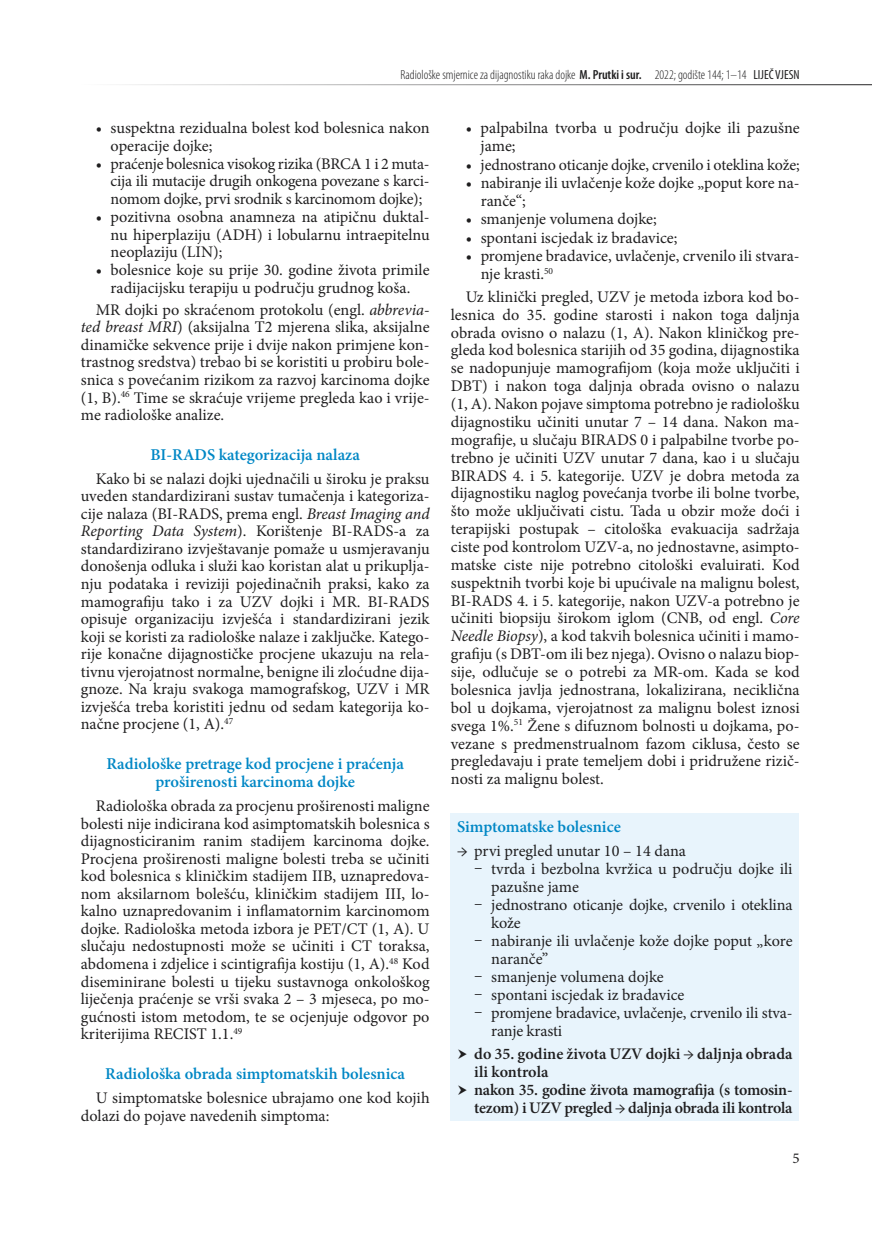
<style>
.page{position:relative;width:872px;height:1234px;background:#fff}
.page>*{position:absolute;margin:0;border:0;box-sizing:border-box;transform-origin:0 0}
.t1{font:600 16.5px/18px "Minion Pro";color:#0087c5;text-align:center}
.t2{font:16.2px/17.5px "Minion Pro";letter-spacing:-.005em;color:#1f1e1f}
.t3{font:600 16.2px/18px "Minion Pro";letter-spacing:-.01em;color:#1f1e1f}
.t4{font:15px "Minion Pro";color:#1f1e1f}
.t5{font:300 condensed 13.2px "Myriad Pro";color:#1f1e1f}
.s1{font-weight:600}
.s2{font-weight:400}
.s3{font-style:italic}
</style>
<div class="page">
<hr style="left:81px;top:84px;width:791px;height:1px;background:#1f1e1f">
<div style="left:451px;top:813px;width:348px;height:307px;background:#e8f4fc"></div>
<p class="t5" style="left:400px;top:67px;width:401px">Radiološke smjernice za dijagnostiku raka dojke <span class="s1">M. Prutki i sur.</span> 2022; godište 144; 1–14 <span class="s2">LIJEČ VJESN</span></p>
<p class="t2" style="left:111px;top:119px;width:320px;text-indent:-15px">• suspektna rezidualna bolest kod bolesnica nakon operacije dojke;</p>
<p class="t2" style="left:111px;top:155px;width:320px;text-align:justify;text-indent:-15px">• praćenje bolesnica visokog rizika (BRCA 1 i 2 muta&shy;cija ili mutacije drugih onkogena povezane s karci&shy;nomom dojke, prvi srodnik s karcinomom dojke);</p>
<p class="t2" style="left:111px;top:208px;width:320px;text-align:justify;text-indent:-15px">• pozitivna osobna anamneza na atipičnu duktal&shy;nu hiperplaziju (ADH) i lobularnu intraepitelnu neoplaziju (LIN);</p>
<p class="t2" style="left:96px;top:261px;width:335px;text-align:center">• bolesnice koje su prije 30. godine života primile radijacijsku terapiju u području grudnog koša.</p>
<p class="t2" style="left:81px;top:301px;width:350px;text-align:justify;text-indent:15px">MR dojki po skraćenom protokolu (engl. <span class="s3">abbrevia&shy;ted breast MRI</span>) (aksijalna T2 mjerena slika, aksijalne dinamičke sekvence prije i dvije nakon primjene kon&shy;trastnog sredstva) trebao bi se koristiti u probiru bole&shy;snica s povećanim rizikom za razvoj karcinoma dojke (1, B).<sup>46</sup> Time se skraćuje vrijeme pregleda kao i vrije&shy;me radiološke analize.</p>
<p class="t1" style="left:150px;top:445px;width:211px">BI-RADS kategorizacija nalaza</p>
<p class="t2" style="left:81px;top:469px;width:350px;text-align:justify;text-indent:15px">Kako bi se nalazi dojki ujednačili u široku je praksu uveden standardizirani sustav tumačenja i kategoriza&shy;cije nalaza (BI-RADS, prema engl. <span class="s3">Breast Imaging and Reporting Data System</span>). Korištenje BI-RADS-a za standardizirano izvještavanje pomaže u usmjeravanju donošenja odluka i služi kao koristan alat u prikuplja&shy;nju podataka i reviziji pojedinačnih praksi, kako za mamografiju tako i za UZV dojki i MR. BI-RADS opisuje organizaciju izvješća i standardizirani jezik koji se koristi za radiološke nalaze i zaključke. Katego&shy;rije konačne dijagnostičke procjene ukazuju na rela&shy;tivnu vjerojatnost normalne, benigne ili zloćudne dija&shy;gnoze. Na kraju svakoga mamografskog, UZV i MR izvješća treba koristiti jednu od sedam kategorija ko&shy;načne procjene (1, A).<sup>47</sup></p>
<p class="t1" style="left:106px;top:754px;width:299px">Radiološke pretrage kod procjene i praćenja proširenosti karcinoma dojke</p>
<p class="t2" style="left:81px;top:797px;width:350px;text-align:justify;text-indent:15px">Radiološka obrada za procjenu proširenosti maligne bolesti nije indicirana kod asimptomatskih bolesnica s dijagnosticiranim ranim stadijem karcinoma dojke.<br>Procjena proširenosti maligne bolesti treba se učiniti kod bolesnica s kliničkim stadijem IIB, uznapredova&shy;nom aksilarnom bolešću, kliničkim stadijem III, lo&shy;kalno uznapredovanim i inflamatornim karcinomom dojke. Radiološka metoda izbora je PET/CT (1, A). U slučaju nedostupnosti može se učiniti i CT toraksa, abdomena i zdjelice i scintigrafija kostiju (1, A).<sup>48</sup> Kod diseminirane bolesti u tijeku sustavnoga onkološkog liječenja praćenje se vrši svaka 2 – 3 mjeseca, po mo&shy;gućnosti istom metodom, te se ocjenjuje odgovor po kriterijima RECIST 1.1.<sup>49</sup></p>
<p class="t1" style="left:105px;top:1064px;width:301px">Radiološka obrada simptomatskih bolesnica</p>
<p class="t2" style="left:81px;top:1088px;width:350px;line-height:18px;text-indent:15px">U simptomatske bolesnice ubrajamo one kod kojih dolazi do pojave navedenih simptoma:</p>
<p class="t2" style="left:480px;top:119px;width:320px;line-height:18px;text-indent:-15px">• palpabilna tvorba u području dojke ili pazušne jame;</p>
<p class="t2" style="left:466px;top:156px;width:335px">• jednostrano oticanje dojke, crvenilo i oteklina kože;</p>
<p class="t2" style="left:480px;top:174px;width:320px;line-height:18px;text-indent:-15px">• nabiranje ili uvlačenje kože dojke „poput kore na&shy;ranče“;</p>
<p class="t2" style="left:466px;top:210px;width:192px">• smanjenje volumena dojke;</p>
<p class="t2" style="left:466px;top:229px;width:213px">• spontani iscjedak iz bradavice;</p>
<p class="t2" style="left:480px;top:247px;width:320px;line-height:18px;text-indent:-15px">• promjene bradavice, uvlačenje, crvenilo ili stvara&shy;nje krasti.<sup>50</sup></p>
<p class="t2" style="left:451px;top:288px;width:350px;text-align:justify;text-indent:15px">Uz klinički pregled, UZV je metoda izbora kod bo&shy;lesnica do 35. godine starosti i nakon toga daljnja obrada ovisno o nalazu (1, A). Nakon kliničkog pre&shy;gleda kod bolesnica starijih od 35 godina, dijagnostika se nadopunjuje mamografijom (koja može uključiti i DBT) i nakon toga daljnja obrada ovisno o nalazu (1, A). Nakon pojave simptoma potrebno je radiološku dijagnostiku učiniti unutar 7 – 14 dana. Nakon ma&shy;mografije, u slučaju BIRADS 0 i palpabilne tvorbe po&shy;trebno je učiniti UZV unutar 7 dana, kao i u slučaju BIRADS 4. i 5. kategorije. UZV je dobra metoda za dijagnostiku naglog povećanja tvorbe ili bolne tvorbe, što može uključivati cistu. Tada u obzir može doći i terapijski postupak – citološka evakuacija sadržaja ciste pod kontrolom UZV-a, no jednostavne, asimpto&shy;matske ciste nije potrebno citološki evaluirati. Kod suspektnih tvorbi koje bi upućivale na malignu bolest, BI-RADS 4. i 5. kategorije, nakon UZV-a potrebno je učiniti biopsiju širokom iglom (CNB, od engl. <span class="s3">Core Needle Biopsy</span>), a kod takvih bolesnica učiniti i mamo&shy;grafiju (s DBT-om ili bez njega). Ovisno o nalazu biop&shy;sije, odlučuje se o potrebi za MR-om. Kada se kod bolesnica javlja jednostrana, lokalizirana, neciklična bol u dojkama, vjerojatnost za malignu bolest iznosi svega 1%.<sup>51</sup> Žene s difuznom bolnosti u dojkama, po&shy;vezane s predmenstrualnom fazom ciklusa, često se pregledavaju i prate temeljem dobi i pridružene rizič&shy;nosti za malignu bolest.</p>
<p class="t1" style="left:457px;top:817px;width:165px">Simptomatske bolesnice</p>
<p class="t2" style="left:491px;top:842px;width:303px;line-height:18px;text-indent:-34px">→ prvi pregled unutar 10 – 14 dana<br>tvrda i bezbolna kvržica u području dojke ili pazušne jame<br>jednostrano oticanje dojke, crvenilo i oteklina kože<br>nabiranje ili uvlačenje kože dojke poput „kore naranče”<br>smanjenje volumena dojke<br>spontani iscjedak iz bradavice<br>promjene bradavice, uvlačenje, crvenilo ili stva&shy;ranje krasti</p>
<p class="t3" style="left:474px;top:1044px;width:320px">do 35. godine života UZV dojki → daljnja obrada ili kontrola<br>nakon 35. godine života mamografija (s tomosin&shy;tezom) i UZV pregled → daljnja obrada ili kontrola</p>
<p class="t4" style="left:792px;top:1147px;width:9px">5</p>
</div>
